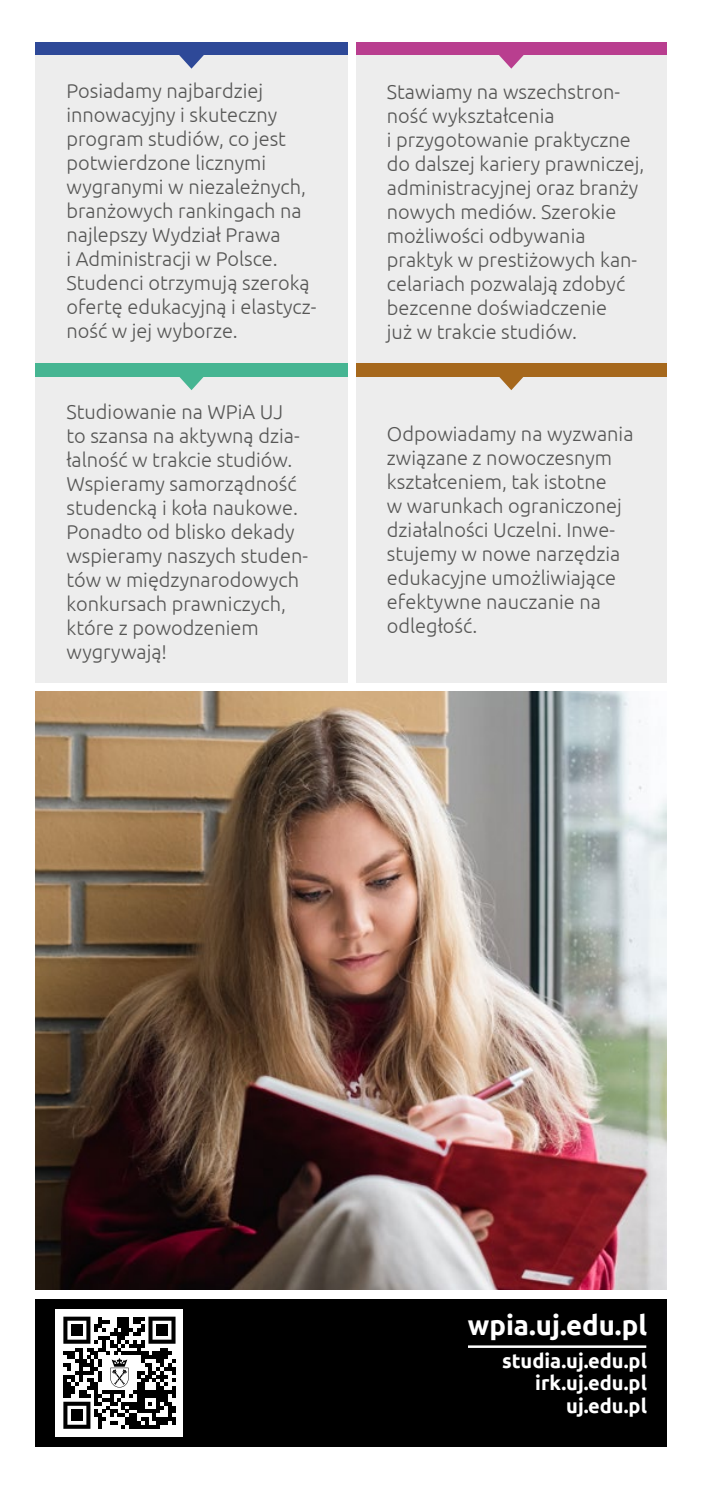
<style>
.page{position:relative;width:702px;height:1489px;background:#fff}
.page>*{position:absolute;margin:0;border:0;box-sizing:border-box;transform-origin:0 0}
.t1{font:700 27.5px "Ubuntu";color:#fff}
.t2{font:300 20px/24px "Ubuntu";color:#575756}
.t3{font:700 20px/22.5px "Ubuntu";color:#fff;text-align:right}
</style>
<div class="page">
<div style="left:356px;top:44px;width:310px;height:638px;background:#ededed"></div>
<div style="left:35px;top:44px;width:312px;height:638px;background:#ededed"></div>
<div style="left:35px;top:1298px;width:631px;height:148px;background:#000"></div>
<img style="left:35px;top:691px;width:631px;height:597px">
<hr style="left:468px;top:1345px;width:178px;height:2px;background:#fff">
<div style="left:35px;top:363px;width:312px;height:13px;background:#46b592"></div>
<div style="left:356px;top:363px;width:310px;height:13px;background:#a6681c"></div>
<div style="left:35px;top:43px;width:312px;height:12px;background:#2e4998"></div>
<div style="left:356px;top:43px;width:310px;height:12px;background:#b93e8f"></div>
<svg style="left:499px;top:55px;width:25px;height:14px"></svg>
<svg style="left:179px;top:55px;width:25px;height:14px"></svg>
<svg style="left:496px;top:376px;width:30px;height:14px"></svg>
<svg style="left:176px;top:376px;width:31px;height:14px"></svg>
<div style="left:56px;top:1308px;width:127px;height:128px;background:#fff"></div>
<svg style="left:63px;top:1316px;width:112px;height:112px"></svg>
<p class="t2" style="left:66px;top:78px;width:251px">Posiadamy najbardziej innowacyjny i skuteczny program studiów, co jest potwierdzone licznymi wygranymi w niezależnych, branżowych rankingach na najlepszy Wydział Prawa<br>i Administracji w Polsce.<br>Studenci otrzymują szeroką ofertę edukacyjną i elastycz&shy;ność w jej wyborze.</p>
<p class="t2" style="left:387px;top:79px;width:259px">Stawiamy na wszechstron&shy;ność wykształcenia<br>i przygotowanie praktyczne do dalszej kariery prawniczej, administracyjnej oraz branży nowych mediów. Szerokie możliwości odbywania praktyk w prestiżowych kan&shy;celariach pozwalają zdobyć bezcenne doświadczenie<br>już w trakcie studiów.</p>
<p class="t2" style="left:66px;top:399px;width:243px">Studiowanie na WPiA UJ<br>to szansa na aktywną dzia&shy;łalność w trakcie studiów.<br>Wspieramy samorządność studencką i koła naukowe.<br>Ponadto od blisko dekady wspieramy naszych studen&shy;tów w międzynarodowych konkursach prawniczych, które z powodzeniem wygrywają!</p>
<p class="t2" style="left:387px;top:421px;width:248px">Odpowiadamy na wyzwania związane z nowoczesnym kształceniem, tak istotne<br>w warunkach ograniczonej działalności Uczelni. Inwe&shy;stujemy w nowe narzędzia edukacyjne umożliwiające efektywne nauczanie na odległość.</p>
<h1 class="t1" style="left:468px;top:1308px;width:181px">wpia.uj.edu.pl</h1>
<p class="t3" style="left:502px;top:1348px;width:146px">studia.uj.edu.pl irk.uj.edu.pl uj.edu.pl</p>
</div>
